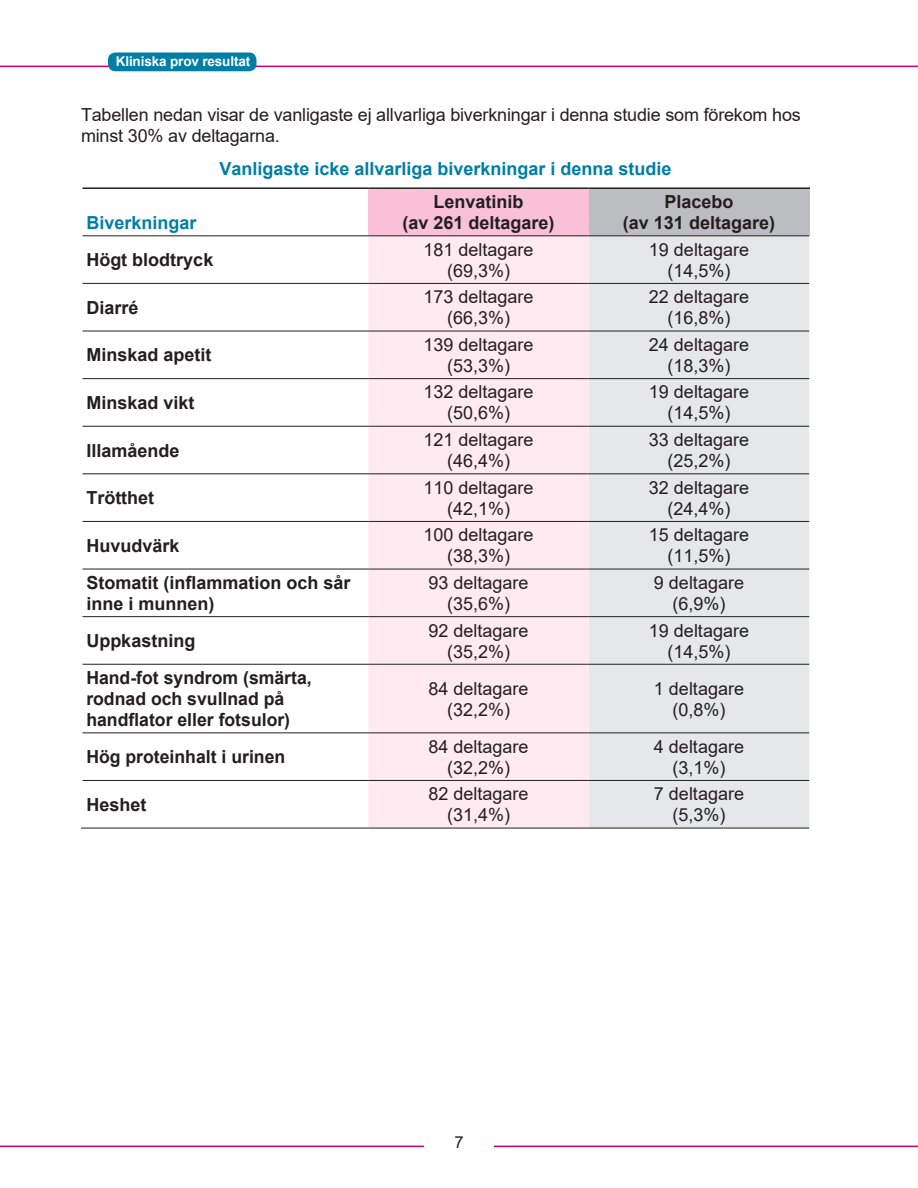
<style>
.page{position:relative;width:918px;height:1188px;background:#fff}
.page>*{position:absolute;margin:0;border:0;box-sizing:border-box;transform-origin:0 0}
.TABLE_BODY_copy{font:18px/21px "Arial";color:#231f20;text-align:center}
.TABLE_ROW_Heads{font:700 18px/21px "Arial";color:#231f20}
.RM_Body_Copy{font:18px/21px "Arial";letter-spacing:-.01em;color:#231f20}
.TABLE_COL_Heads{font:700 18px/21px "Arial";color:#231f20;text-align:center}
.TABLE_-_Title{font:700 18px "Arial";color:#007ea5}
.TABLE_Name_Dk_Blue{font:700 18px "Arial";color:#007ea5}
.t1{font:16.5px "Arial";color:#231f20}
.t2{font:700 13.5px "Arial";letter-spacing:-.01em;color:#fff}
</style>
<div class="page">
<hr style="left:0;top:66px;width:918px;height:1px;background:#cd007a">
<div style="left:108px;top:52px;width:148px;height:19px;background:#007ea5;border-radius:8px"></div>
<hr style="left:0;top:1146px;width:918px;height:1px;background:#cd007a">
<div style="left:424px;top:1136px;width:70px;height:50px;background:#fff"></div>
<svg style="left:82px;top:236px;width:286px;height:592px"></svg>
<div style="left:368px;top:188px;width:221px;height:48px;background:#f9c0d6"></div>
<div style="left:589px;top:188px;width:220px;height:48px;background:#bcbdc0"></div>
<div style="left:368px;top:236px;width:221px;height:592px;background:#ffeaf1"></div>
<div style="left:589px;top:236px;width:220px;height:592px;background:#e6e7e9"></div>
<hr style="left:82px;top:187px;width:286px;height:2px;background:#231f20">
<hr style="left:368px;top:187px;width:221px;height:2px;background:#231f20">
<hr style="left:589px;top:187px;width:221px;height:2px;background:#231f20">
<hr style="left:82px;top:235px;width:286px;height:1px;background:#231f20">
<hr style="left:368px;top:235px;width:221px;height:1px;background:#231f20">
<hr style="left:589px;top:235px;width:220px;height:1px;background:#231f20">
<hr style="left:82px;top:283px;width:286px;height:1px;background:#231f20">
<hr style="left:368px;top:283px;width:221px;height:1px;background:#231f20">
<hr style="left:589px;top:283px;width:220px;height:1px;background:#231f20">
<hr style="left:82px;top:331px;width:286px;height:1px;background:#231f20">
<hr style="left:368px;top:331px;width:221px;height:1px;background:#231f20">
<hr style="left:589px;top:331px;width:220px;height:1px;background:#231f20">
<hr style="left:82px;top:378px;width:286px;height:1px;background:#231f20">
<hr style="left:368px;top:378px;width:221px;height:1px;background:#231f20">
<hr style="left:589px;top:378px;width:220px;height:1px;background:#231f20">
<hr style="left:82px;top:426px;width:286px;height:1px;background:#231f20">
<hr style="left:368px;top:426px;width:221px;height:1px;background:#231f20">
<hr style="left:589px;top:426px;width:220px;height:1px;background:#231f20">
<hr style="left:82px;top:473px;width:286px;height:1px;background:#231f20">
<hr style="left:368px;top:473px;width:221px;height:1px;background:#231f20">
<hr style="left:589px;top:473px;width:220px;height:1px;background:#231f20">
<hr style="left:82px;top:521px;width:286px;height:1px;background:#231f20">
<hr style="left:368px;top:521px;width:221px;height:1px;background:#231f20">
<hr style="left:589px;top:521px;width:220px;height:1px;background:#231f20">
<hr style="left:82px;top:569px;width:286px;height:1px;background:#231f20">
<hr style="left:368px;top:569px;width:221px;height:1px;background:#231f20">
<hr style="left:589px;top:569px;width:220px;height:1px;background:#231f20">
<hr style="left:82px;top:616px;width:286px;height:1px;background:#231f20">
<hr style="left:368px;top:616px;width:221px;height:1px;background:#231f20">
<hr style="left:589px;top:616px;width:220px;height:1px;background:#231f20">
<hr style="left:82px;top:664px;width:286px;height:1px;background:#231f20">
<hr style="left:368px;top:664px;width:221px;height:1px;background:#231f20">
<hr style="left:589px;top:664px;width:220px;height:1px;background:#231f20">
<hr style="left:82px;top:732px;width:286px;height:1px;background:#231f20">
<hr style="left:368px;top:732px;width:221px;height:1px;background:#231f20">
<hr style="left:589px;top:732px;width:220px;height:1px;background:#231f20">
<hr style="left:82px;top:780px;width:286px;height:1px;background:#231f20">
<hr style="left:368px;top:780px;width:221px;height:1px;background:#231f20">
<hr style="left:589px;top:780px;width:220px;height:1px;background:#231f20">
<hr style="left:81px;top:828px;width:287px;height:1px;background:#231f20">
<hr style="left:368px;top:828px;width:221px;height:1px;background:#231f20">
<hr style="left:589px;top:828px;width:220px;height:1px;background:#231f20">
<p class="t2" style="left:116px;top:52px;width:136px">Kliniska prov resultat</p>
<p class="RM_Body_Copy" style="left:81px;top:104px;width:721px">Tabellen nedan visar de vanligaste ej allvarliga biverkningar i denna studie som förekom hos minst 30% av deltagarna.</p>
<p class="TABLE_-_Title" style="left:219px;top:156px;width:454px">Vanligaste icke allvarliga biverkningar i denna studie</p>
<p class="TABLE_Name_Dk_Blue" style="left:86px;top:210px;width:112px">Biverkningar</p>
<p class="TABLE_COL_Heads" style="left:402px;top:191px;width:154px">Lenvatinib<br>(av 261 deltagare)</p>
<p class="TABLE_COL_Heads" style="left:623px;top:191px;width:154px">Placebo<br>(av 131 deltagare)</p>
<p class="TABLE_ROW_Heads" style="left:86px;top:250px;width:129px">Högt blodtryck</p>
<p class="TABLE_BODY_copy" style="left:423px;top:239px;width:112px">181 deltagare (69,3%)</p>
<p class="TABLE_BODY_copy" style="left:649px;top:239px;width:102px">19 deltagare (14,5%)</p>
<p class="TABLE_ROW_Heads" style="left:86px;top:297px;width:54px">Diarré</p>
<p class="TABLE_BODY_copy" style="left:423px;top:286px;width:112px">173 deltagare (66,3%)</p>
<p class="TABLE_BODY_copy" style="left:649px;top:286px;width:102px">22 deltagare (16,8%)</p>
<p class="TABLE_ROW_Heads" style="left:86px;top:345px;width:127px">Minskad apetit</p>
<p class="TABLE_BODY_copy" style="left:423px;top:334px;width:112px">139 deltagare (53,3%)</p>
<p class="TABLE_BODY_copy" style="left:649px;top:334px;width:102px">24 deltagare (18,3%)</p>
<p class="TABLE_ROW_Heads" style="left:86px;top:392px;width:110px">Minskad vikt</p>
<p class="TABLE_BODY_copy" style="left:423px;top:382px;width:112px">132 deltagare (50,6%)</p>
<p class="TABLE_BODY_copy" style="left:649px;top:382px;width:102px">19 deltagare (14,5%)</p>
<p class="TABLE_ROW_Heads" style="left:86px;top:440px;width:95px">Illamående</p>
<p class="TABLE_BODY_copy" style="left:423px;top:429px;width:112px">121 deltagare (46,4%)</p>
<p class="TABLE_BODY_copy" style="left:649px;top:429px;width:102px">33 deltagare (25,2%)</p>
<p class="TABLE_ROW_Heads" style="left:86px;top:488px;width:69px">Trötthet</p>
<p class="TABLE_BODY_copy" style="left:423px;top:477px;width:112px">110 deltagare (42,1%)</p>
<p class="TABLE_BODY_copy" style="left:649px;top:477px;width:102px">32 deltagare (24,4%)</p>
<p class="TABLE_ROW_Heads" style="left:86px;top:535px;width:95px">Huvudvärk</p>
<p class="TABLE_BODY_copy" style="left:423px;top:524px;width:112px">100 deltagare (38,3%)</p>
<p class="TABLE_BODY_copy" style="left:649px;top:524px;width:102px">15 deltagare (11,5%)</p>
<p class="TABLE_ROW_Heads" style="left:86px;top:572px;width:266px">Stomatit (inflammation och sår inne i munnen)</p>
<p class="TABLE_BODY_copy" style="left:428px;top:572px;width:102px">93 deltagare (35,6%)</p>
<p class="TABLE_BODY_copy" style="left:654px;top:572px;width:92px">9 deltagare (6,9%)</p>
<p class="TABLE_ROW_Heads" style="left:86px;top:630px;width:111px">Uppkastning</p>
<p class="TABLE_BODY_copy" style="left:428px;top:620px;width:102px">92 deltagare (35,2%)</p>
<p class="TABLE_BODY_copy" style="left:649px;top:620px;width:102px">19 deltagare (14,5%)</p>
<p class="TABLE_ROW_Heads" style="left:86px;top:667px;width:227px">Hand-fot syndrom (smärta, rodnad och svullnad på handflator eller fotsulor)</p>
<p class="TABLE_BODY_copy" style="left:428px;top:678px;width:102px">84 deltagare (32,2%)</p>
<p class="TABLE_BODY_copy" style="left:654px;top:678px;width:92px">1 deltagare (0,8%)</p>
<p class="TABLE_ROW_Heads" style="left:86px;top:747px;width:200px">Hög proteinhalt i urinen</p>
<p class="TABLE_BODY_copy" style="left:428px;top:736px;width:102px">84 deltagare (32,2%)</p>
<p class="TABLE_BODY_copy" style="left:654px;top:736px;width:92px">4 deltagare (3,1%)</p>
<p class="TABLE_ROW_Heads" style="left:86px;top:794px;width:62px">Heshet</p>
<p class="TABLE_BODY_copy" style="left:428px;top:783px;width:102px">82 deltagare (31,4%)</p>
<p class="TABLE_BODY_copy" style="left:654px;top:783px;width:92px">7 deltagare (5,3%)</p>
<p class="t1" style="left:454px;top:1131px;width:11px">7</p>
</div>
